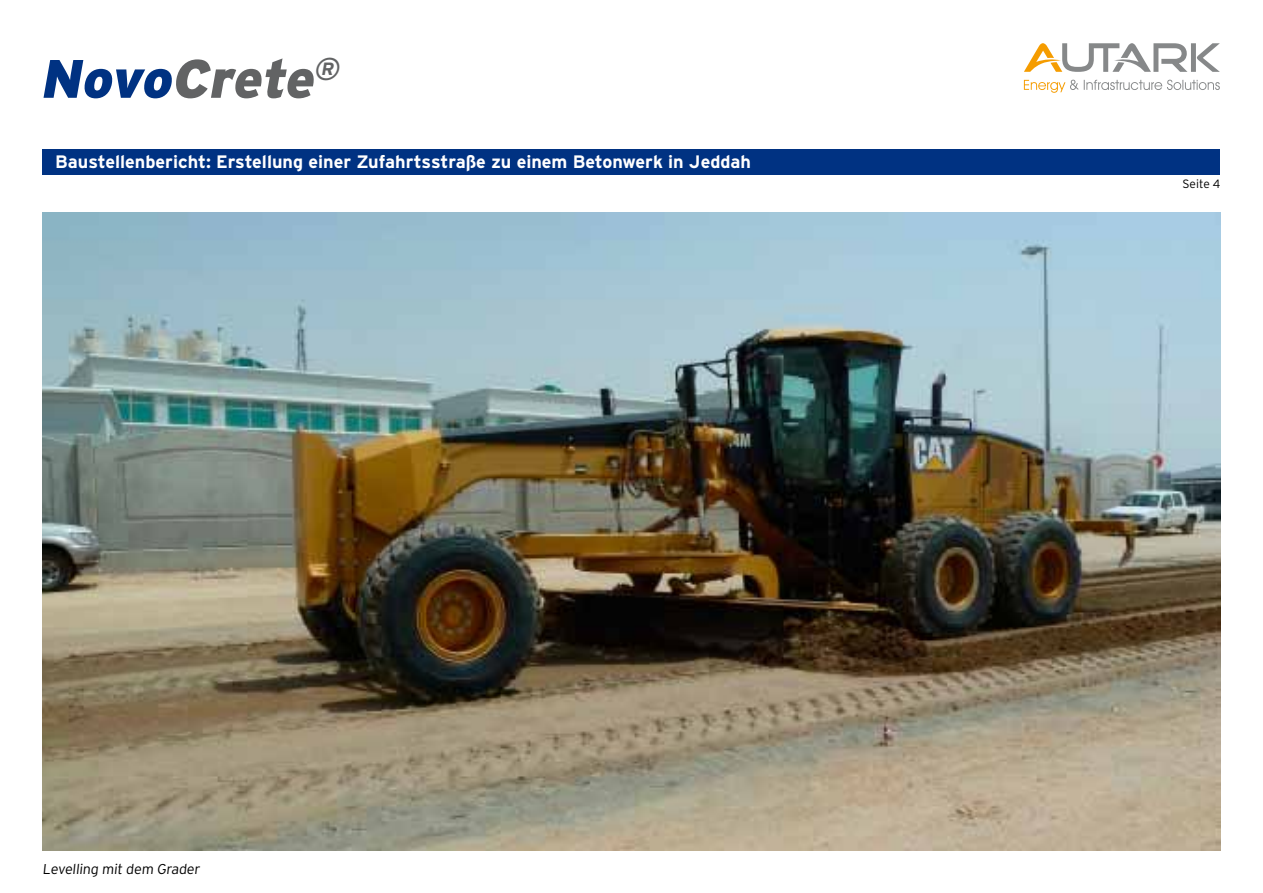
<style>
.page{position:relative;width:1263px;height:893px;background:#fff}
.page>*{position:absolute;margin:0;border:0;box-sizing:border-box;transform-origin:0 0}
.t1{font:italic 900 54px "Interstate";color:#626364}
.t2{font:700 18px "Interstate";color:#fff}
.t3{font:300 14.25px "Interstate";color:#000}
.t4{font:300 12px "Interstate";letter-spacing:-.005em;color:#000}
.s1{color:#003282}
</style>
<div class="page">
<svg style="left:1024px;top:80px;width:196px;height:13px"></svg>
<svg style="left:1024px;top:43px;width:196px;height:29px"></svg>
<div style="left:43px;top:149px;width:1177px;height:25px;background:#003282"></div>
<img style="left:43px;top:213px;width:1177px;height:637px">
<h1 class="t1" style="left:40px;top:48px;width:307px"><span class="s1">Novo</span>Crete<sup>®</sup></h1>
<p class="t2" style="left:55px;top:151px;width:697px">Baustellenbericht: Erstellung einer Zufahrtsstraße zu einem Betonwerk in Jeddah</p>
<p class="t3" style="left:43px;top:861px;width:161px">Levelling mit dem Grader</p>
<p class="t4" style="left:1182px;top:177px;width:39px">Seite 4</p>
</div>
